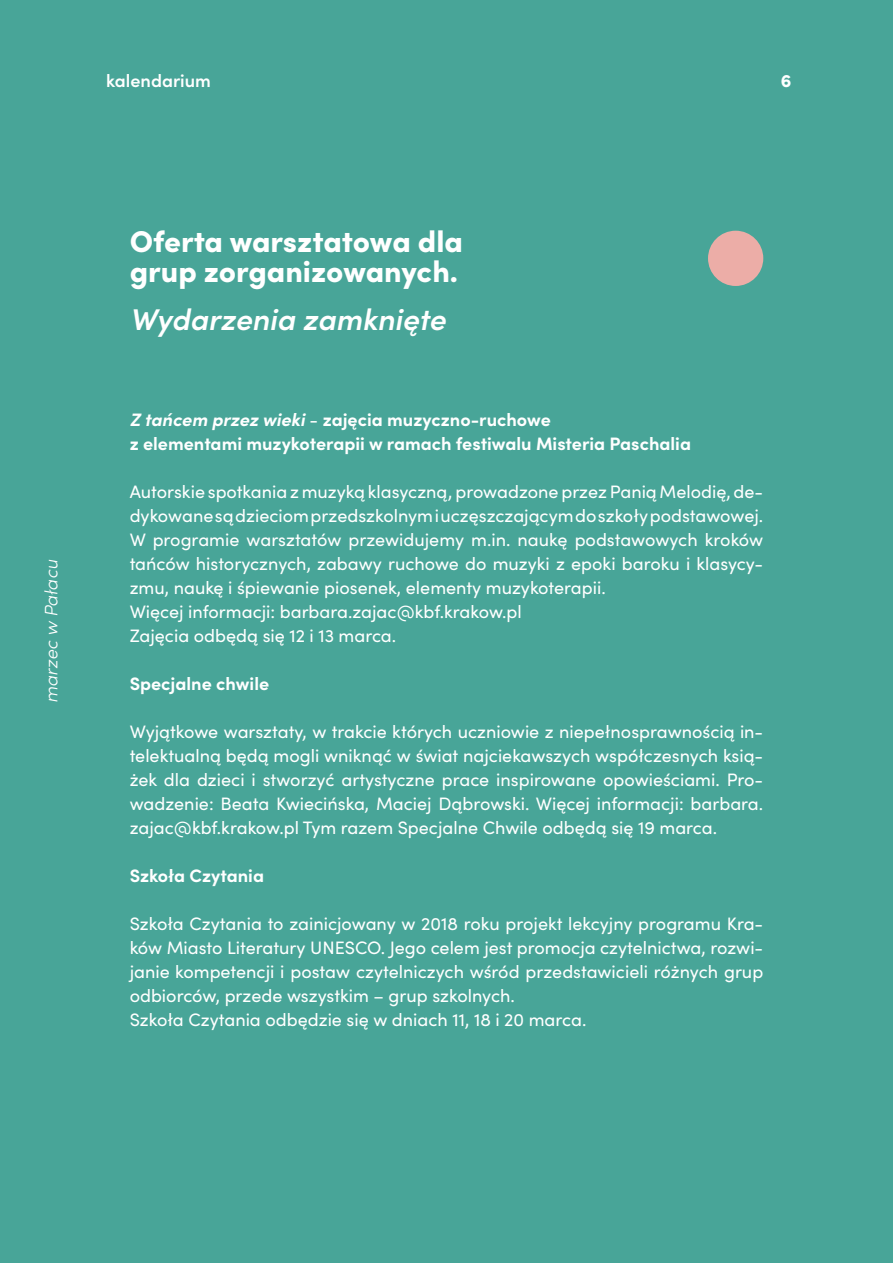
<style>
.page{position:relative;width:893px;height:1263px;background:#48a598}
.page>*{position:absolute;margin:0;border:0;box-sizing:border-box;transform-origin:0 0}
.t1{font:900 30px "Sofia Pro";color:#fff}
.t2{font:italic 600 30px "Sofia Pro";color:#fff}
.t3{font:18px/24px "Sofia Pro";color:#fff;text-align:justify}
.t4{font:700 18px "Sofia Pro";color:#fff}
.t5{font:italic 300 18px "Sofia Pro";color:#fff}
.t6{font:600 18px "Sofia Pro";color:#fff}
.t7{font:900 18px "Sofia Pro";color:#fff}
.s1{font-style:italic}
.s2{font-weight:400}
</style>
<div class="page">
<div style="left:708px;top:231px;width:55px;height:55px;background:#ecada7;border-radius:50%"></div>
<p class="t6" style="left:106px;top:67px;width:106px">kalendarium</p>
<p class="t7" style="left:781px;top:67px;width:12px">6</p>
<p class="t5" style="left:38px;top:703px;width:144px;rotate:-90deg">marzec w Pałacu</p>
<p class="t1" style="left:130px;top:218px;width:335px">Oferta warsztatowa dla</p>
<p class="t1" style="left:130px;top:248px;width:330px">grup zorganizowanych.</p>
<p class="t2" style="left:130px;top:297px;width:318px">Wydarzenia zamknięte</p>
<p class="t4" style="left:130px;top:406px;width:423px"><span class="s1">Z tańcem przez wieki</span> <span class="s2">-</span> zajęcia muzyczno-ruchowe</p>
<p class="t4" style="left:130px;top:430px;width:563px">z elementami muzykoterapii w ramach festiwalu Misteria Paschalia</p>
<p class="t3" style="left:130px;top:479px;width:635px">Autorskie spotkania z muzyką klasyczną, prowadzone przez Panią Melodię, de&shy;dykowane są dzieciom przedszkolnym i uczęszczającym do szkoły podstawowej.<br>W programie warsztatów przewidujemy m.in. naukę podstawowych kroków tańców historycznych, zabawy ruchowe do muzyki z epoki baroku i klasycy&shy;zmu, naukę i śpiewanie piosenek, elementy muzykoterapii.</p>
<p class="t3" style="left:130px;top:599px;width:394px">Więcej informacji: barbara.zajac@kbf.krakow.pl</p>
<p class="t3" style="left:130px;top:623px;width:268px">Zajęcia odbędą się 12 i 13 marca.</p>
<p class="t4" style="left:130px;top:670px;width:141px">Specjalne chwile</p>
<p class="t3" style="left:130px;top:719px;width:635px">Wyjątkowe warsztaty, w trakcie których uczniowie z niepełnosprawnością in&shy;telektualną będą mogli wniknąć w świat najciekawszych współczesnych ksią&shy;żek dla dzieci i stworzyć artystyczne prace inspirowane opowieściami. Pro&shy;wadzenie: Beata Kwiecińska, Maciej Dąbrowski. Więcej informacji: barbara. zajac@kbf.krakow.pl Tym razem Specjalne Chwile odbędą się 19 marca.</p>
<p class="t4" style="left:130px;top:862px;width:136px">Szkoła Czytania</p>
<p class="t3" style="left:130px;top:911px;width:635px">Szkoła Czytania to zainicjowany w 2018 roku projekt lekcyjny programu Kra&shy;ków Miasto Literatury UNESCO. Jego celem jest promocja czytelnictwa, rozwi&shy;janie kompetencji i postaw czytelniczych wśród przedstawicieli różnych grup odbiorców, przede wszystkim – grup szkolnych.</p>
<p class="t3" style="left:130px;top:1007px;width:458px">Szkoła Czytania odbędzie się w dniach 11, 18 i 20 marca.</p>
</div>
